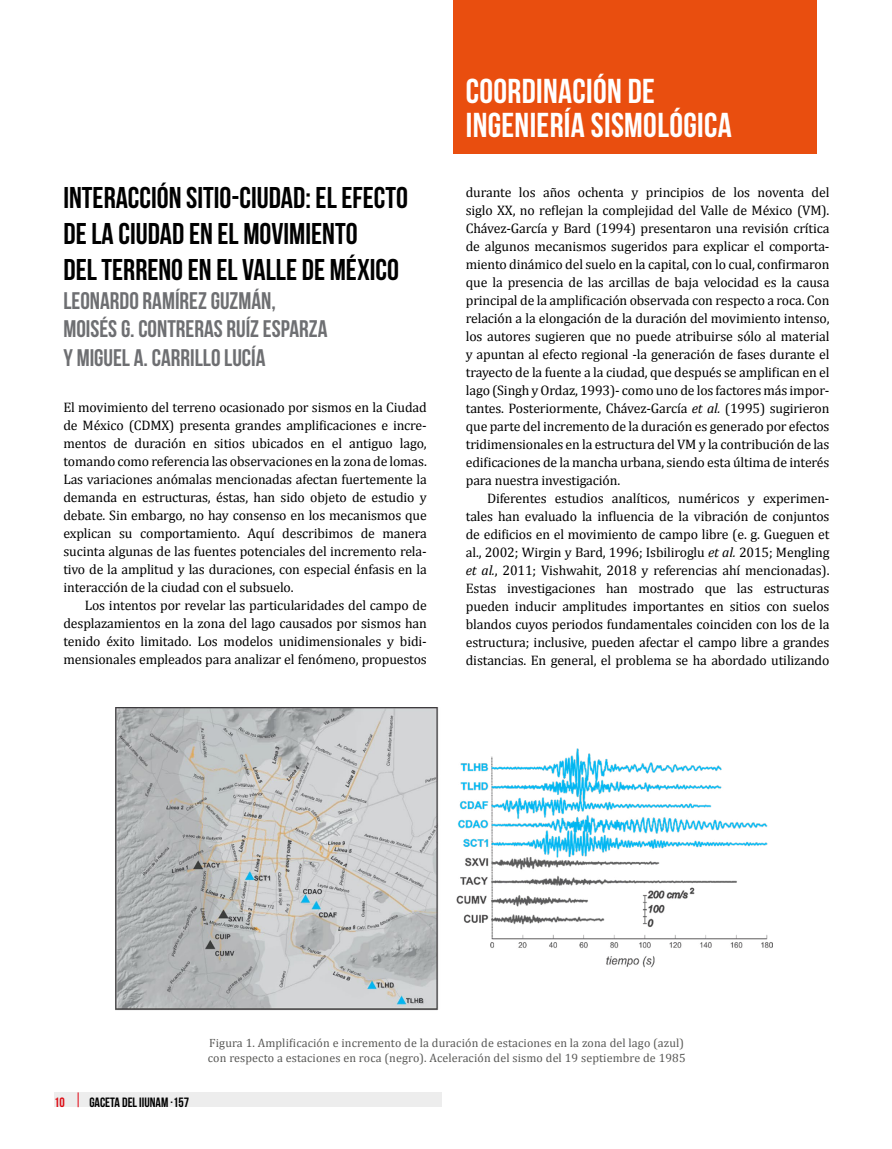
<style>
.page{position:relative;width:892px;height:1149px;background:#fff}
.page>*{position:absolute;margin:0;border:0;box-sizing:border-box;transform-origin:0 0}
.t1{font:700 34.5px/34.5px "Bebas Neue";letter-spacing:.01em;color:#fff}
.t2{font:700 30px/36px "Bebas Neue";color:#000}
.t3{font:700 24px/28.8px "Bebas Neue";color:#6e6f72}
.t4{font:13.8px/18px "Cambria";letter-spacing:-.01em;color:#000;text-align:justify}
.t5{font:700 13.5px "Bebas Neue";color:#000}
.t6{font:700 13.5px "Bebas Neue";color:#dc0c15}
.t7{font:12px/15px "Cambria";letter-spacing:.01em;color:#585856}
.s1{font-style:italic}
</style>
<div class="page">
<div style="left:54px;top:1092px;width:388px;height:14px;background:#ededed"></div>
<div style="left:453px;top:0;width:363px;height:153px;background:#e94e0f"></div>
<img style="left:115px;top:707px;width:657px;height:303px">
<h2 class="t2" style="left:63px;top:179px;width:346px">INTERACCIÓN SITIO-CIUDAD: EL EFECTO<br>DE LA CIUDAD EN EL MOVIMIENTO<br>DEL TERRENO EN EL VALLE DE MÉXICO</h2>
<h3 class="t3" style="left:63px;top:285px;width:265px">LEONARDO RAMÍREZ GUZMÁN,<br>MOISÉS G. CONTRERAS RUÍZ ESPARZA<br>Y MIGUEL A. CARRILLO LUCÍA</h3>
<p class="t4" style="left:63px;top:398px;width:365px">El movimiento del terreno ocasionado por sismos en la Ciudad de México (CDMX) presenta grandes amplificaciones e incre&shy;mentos de duración en sitios ubicados en el antiguo lago, tomando como referencia las observaciones en la zona de lomas.<br>Las variaciones anómalas mencionadas afectan fuertemente la demanda en estructuras, éstas, han sido objeto de estudio y debate. Sin embargo, no hay consenso en los mecanismos que explican su comportamiento. Aquí describimos de manera sucinta algunas de las fuentes potenciales del incremento rela&shy;tivo de la amplitud y las duraciones, con especial énfasis en la interacción de la ciudad con el subsuelo.</p>
<p class="t4" style="left:63px;top:596px;width:365px;text-indent:21px">Los intentos por revelar las particularidades del campo de desplazamientos en la zona del lago causados por sismos han tenido éxito limitado. Los modelos unidimensionales y bidi&shy;mensionales empleados para analizar el fenómeno, propuestos</p>
<h1 class="t1" style="left:466px;top:73px;width:267px">COORDINACIÓN DE<br>INGENIERÍA SISMOLÓGICA</h1>
<p class="t4" style="left:466px;top:183px;width:365px">durante los años ochenta y principios de los noventa del siglo XX, no reflejan la complejidad del Valle de México (VM).<br>Chávez-García y Bard (1994) presentaron una revisión crítica de algunos mecanismos sugeridos para explicar el comporta&shy;miento dinámico del suelo en la capital, con lo cual, confirmaron que la presencia de las arcillas de baja velocidad es la causa principal de la amplificación observada con respecto a roca. Con relación a la elongación de la duración del movimiento intenso, los autores sugieren que no puede atribuirse sólo al material y apuntan al efecto regional -la generación de fases durante el trayecto de la fuente a la ciudad, que después se amplifican en el lago (Singh y Ordaz, 1993)- como uno de los factores más impor&shy;tantes. Posteriormente, Chávez-García <span class="s1">et al.</span> (1995) sugirieron que parte del incremento de la duración es generado por efectos tridimensionales en la estructura del VM y la contribución de las edificaciones de la mancha urbana, siendo esta última de interés para nuestra investigación.</p>
<p class="t4" style="left:466px;top:489px;width:365px;text-indent:21px">Diferentes estudios analíticos, numéricos y experimen&shy;tales han evaluado la influencia de la vibración de conjuntos de edificios en el movimiento de campo libre (e. g. Gueguen et al., 2002; Wirgin y Bard, 1996; Isbiliroglu <span class="s1">et al.</span> 2015; Mengling <span class="s1">et al.</span>, 2011; Vishwahit, 2018 y referencias ahí mencionadas).<br>Estas investigaciones han mostrado que las estructuras pueden inducir amplitudes importantes en sitios con suelos blandos cuyos periodos fundamentales coinciden con los de la estructura; inclusive, pueden afectar el campo libre a grandes distancias. En general, el problema se ha abordado utilizando</p>
<p class="t6" style="left:54px;top:1094px;width:12px">10</p>
<p class="t5" style="left:89px;top:1094px;width:101px">GACETA DEL IIUNAM ·157</p>
<p class="t7" style="left:208px;top:1034px;width:479px">Figura 1. Amplificación e incremento de la duración de estaciones en la zona del lago (azul) con respecto a estaciones en roca (negro). Aceleración del sismo del 19 septiembre de 1985</p>
</div>
